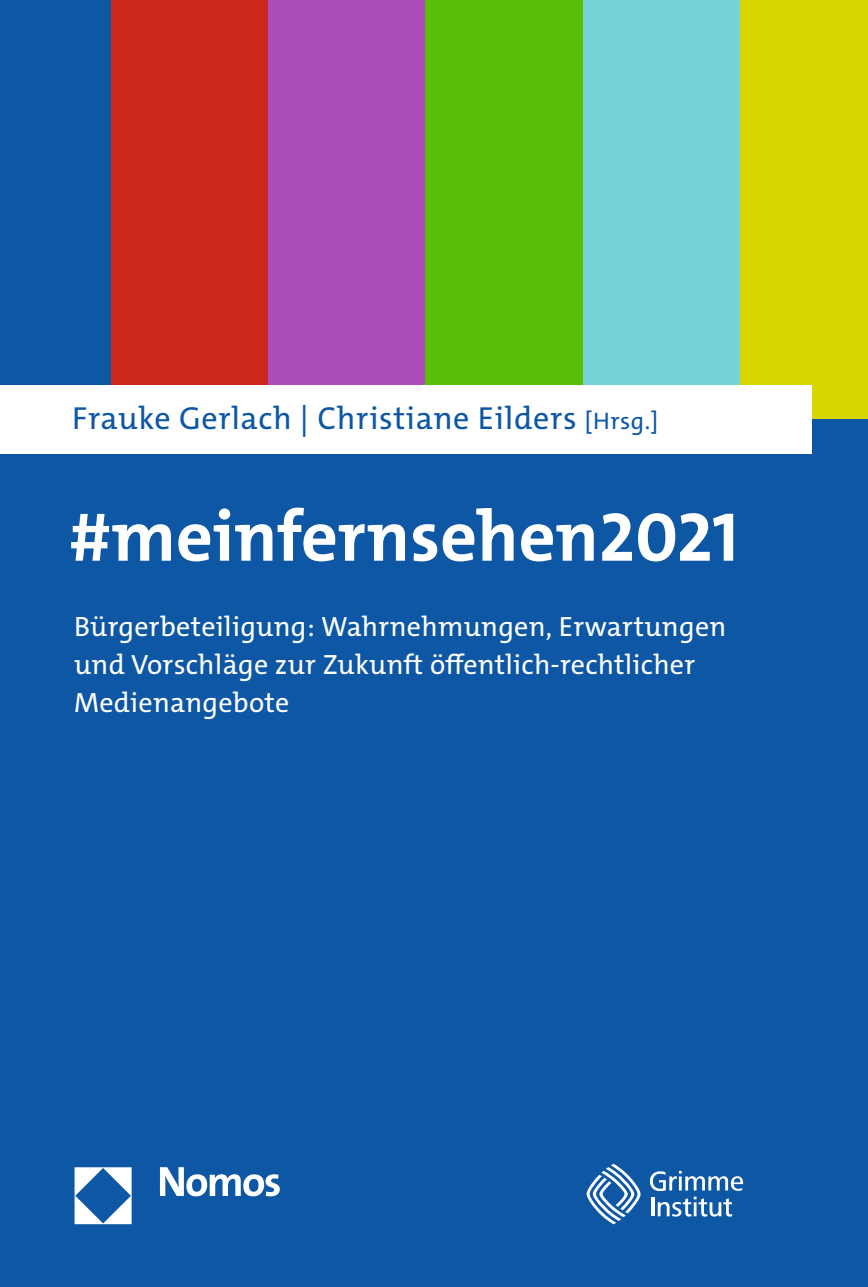
<style>
.page{position:relative;width:868px;height:1287px;background:#fff}
.page>*{position:absolute;margin:0;border:0;box-sizing:border-box;transform-origin:0 0}
.t1{font:700 72px "The Mix C5";color:#fff}
.t2{font:32px "The Mix C5";letter-spacing:.02em;color:#0d57a5}
.t3{font:28px/38px "The Mix C5";letter-spacing:.01em;color:#fff}
.s1{font-size:24px}
</style>
<div class="page">
<div style="left:0;top:0;width:111px;height:634px;background:#0d57a5"></div>
<div style="left:111px;top:0;width:157px;height:634px;background:#cb281b"></div>
<div style="left:268px;top:0;width:158px;height:634px;background:#ac4dbc"></div>
<div style="left:426px;top:0;width:157px;height:634px;background:#58be08"></div>
<div style="left:583px;top:0;width:157px;height:634px;background:#74d4d8"></div>
<div style="left:740px;top:0;width:127px;height:634px;background:#d8d500"></div>
<div style="left:0;top:420px;width:867px;height:867px;background:#0d57a5"></div>
<div style="left:0;top:386px;width:811px;height:68px;background:#fff"></div>
<img style="left:74px;top:1167px;width:206px;height:58px">
<svg style="left:657px;top:1197px;width:75px;height:20px"></svg>
<hr style="left:651px;top:1198px;width:3px;height:18px;background:#fff">
<svg style="left:586px;top:1164px;width:54px;height:60px"></svg>
<svg style="left:649px;top:1171px;width:94px;height:20px"></svg>
<p class="t2" style="left:72px;top:398px;width:587px">Frauke Gerlach | Christiane Eilders <span class="s1">[Hrsg.]</span></p>
<h1 class="t1" style="left:69px;top:490px;width:670px">#meinfernsehen2021</h1>
<p class="t3" style="left:74px;top:608px;width:653px">Bürgerbeteiligung: Wahrnehmungen, Erwartungen und Vorschläge zur Zukunft öffentlich-rechtlicher<br>Medienangebote</p>
</div>
